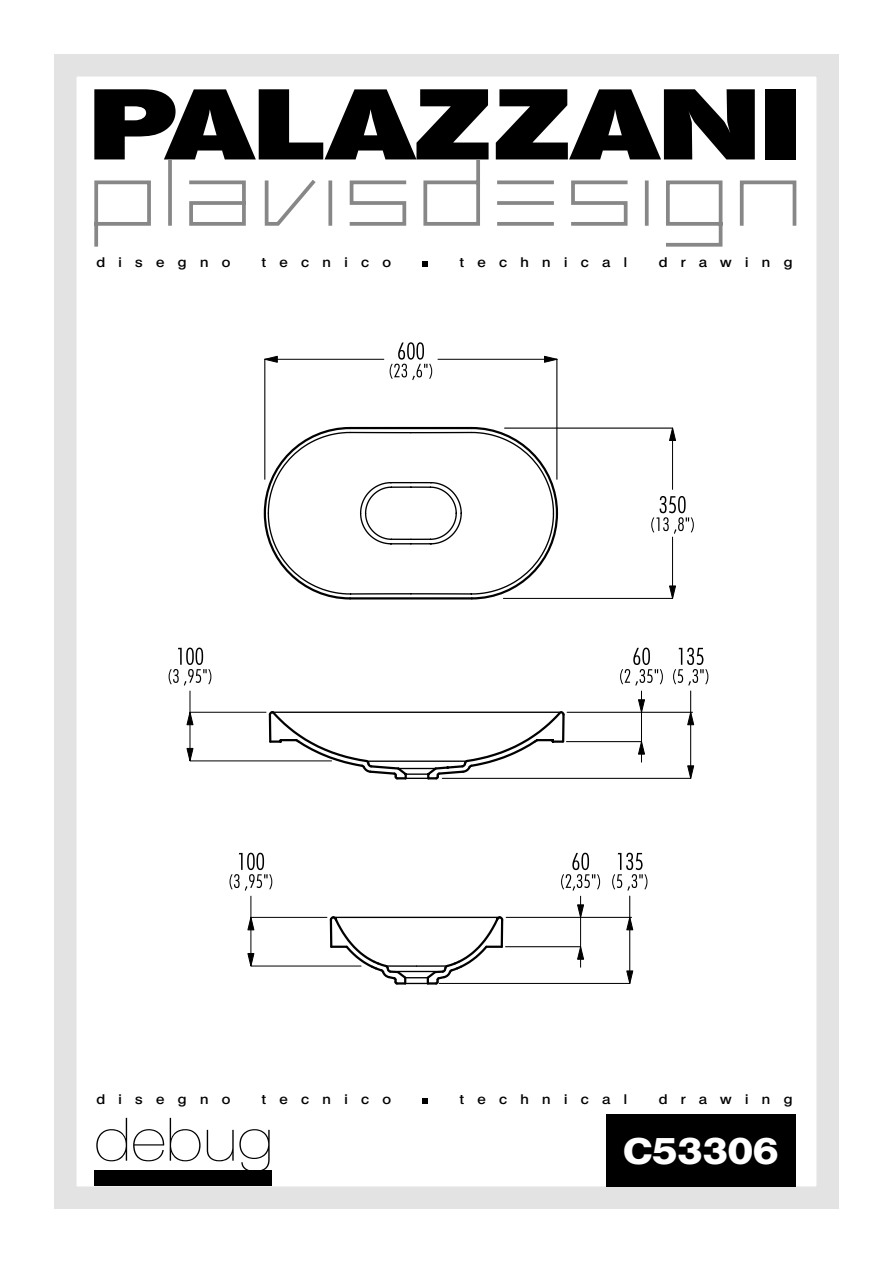
<style>
.page{position:relative;width:893px;height:1263px;background:#fff}
.page>*{position:absolute;margin:0;border:0;box-sizing:border-box;transform-origin:0 0}
.t1{font:200 60px "Helvetica Neue";color:#000;scale:1.15 1}
.t2{font:800 36px "Olympia";color:#fff;scale:1.1 1}
.t3{font:600 13.5px "Olympia";letter-spacing:.9em;color:#000;scale:1.1 1}
</style>
<div class="page">
<div style="left:54px;top:54px;width:785px;height:1155px;border:22px solid #e3e3e3"></div>
<svg style="left:496px;top:89px;width:259px;height:69px"></svg>
<div style="left:765px;top:89px;width:31px;height:70px;background:#000"></div>
<svg style="left:94px;top:89px;width:395px;height:69px"></svg>
<svg style="left:422px;top:261px;width:6px;height:6px"></svg>
<svg style="left:422px;top:1098px;width:6px;height:6px"></svg>
<div style="left:606px;top:1114px;width:190px;height:72px;background:#000"></div>
<div style="left:94px;top:1170px;width:178px;height:16px;background:#000"></div>
<svg style="left:94px;top:158px;width:703px;height:89px"></svg>
<hr style="left:264px;top:359px;width:1px;height:120px;background:#000">
<hr style="left:556px;top:359px;width:1px;height:120px;background:#000">
<hr style="left:505px;top:428px;width:167px;height:1px;background:#000">
<hr style="left:503px;top:598px;width:169px;height:1px;background:#000">
<svg style="left:263px;top:426px;width:296px;height:174px"></svg>
<svg style="left:267px;top:431px;width:288px;height:164px"></svg>
<svg style="left:668px;top:427px;width:8px;height:15px"></svg>
<svg style="left:543px;top:355px;width:15px;height:8px"></svg>
<svg style="left:264px;top:355px;width:14px;height:8px"></svg>
<svg style="left:390px;top:342px;width:42px;height:38px"></svg>
<hr style="left:438px;top:359px;width:119px;height:1px;background:#000">
<hr style="left:265px;top:359px;width:119px;height:1px;background:#000">
<svg style="left:668px;top:585px;width:8px;height:14px"></svg>
<svg style="left:651px;top:496px;width:43px;height:38px"></svg>
<hr style="left:672px;top:428px;width:1px;height:62px;background:#000">
<hr style="left:672px;top:537px;width:1px;height:61px;background:#000">
<hr style="left:442px;top:778px;width:249px;height:1px;background:#000">
<hr style="left:567px;top:712px;width:125px;height:1px;background:#000">
<svg style="left:687px;top:708px;width:8px;height:18px"></svg>
<svg style="left:687px;top:765px;width:8px;height:14px"></svg>
<hr style="left:690px;top:691px;width:1px;height:87px;background:#000">
<hr style="left:566px;top:741px;width:75px;height:1px;background:#000">
<svg style="left:673px;top:648px;width:35px;height:38px"></svg>
<svg style="left:620px;top:648px;width:43px;height:38px"></svg>
<svg style="left:637px;top:741px;width:8px;height:14px"></svg>
<svg style="left:637px;top:699px;width:9px;height:14px"></svg>
<hr style="left:641px;top:691px;width:1px;height:71px;background:#000">
<svg style="left:169px;top:647px;width:42px;height:39px"></svg>
<hr style="left:190px;top:691px;width:1px;height:70px;background:#000">
<hr style="left:190px;top:712px;width:76px;height:1px;background:#000">
<svg style="left:186px;top:708px;width:8px;height:18px"></svg>
<svg style="left:186px;top:747px;width:8px;height:15px"></svg>
<hr style="left:190px;top:760px;width:142px;height:1px;background:#000">
<svg style="left:268px;top:711px;width:298px;height:69px"></svg>
<hr style="left:439px;top:983px;width:191px;height:1px;background:#000">
<hr style="left:506px;top:917px;width:126px;height:1px;background:#000">
<svg style="left:329px;top:916px;width:175px;height:69px"></svg>
<svg style="left:626px;top:913px;width:8px;height:18px"></svg>
<svg style="left:626px;top:970px;width:8px;height:14px"></svg>
<hr style="left:629px;top:896px;width:1px;height:87px;background:#000">
<hr style="left:505px;top:946px;width:76px;height:1px;background:#000">
<svg style="left:612px;top:853px;width:35px;height:38px"></svg>
<svg style="left:561px;top:853px;width:39px;height:38px"></svg>
<svg style="left:229px;top:853px;width:43px;height:38px"></svg>
<svg style="left:576px;top:943px;width:8px;height:17px"></svg>
<svg style="left:576px;top:904px;width:9px;height:17px"></svg>
<hr style="left:580px;top:896px;width:1px;height:71px;background:#000">
<hr style="left:250px;top:896px;width:1px;height:70px;background:#000">
<hr style="left:251px;top:917px;width:76px;height:1px;background:#000">
<svg style="left:247px;top:913px;width:8px;height:18px"></svg>
<svg style="left:247px;top:952px;width:8px;height:15px"></svg>
<hr style="left:251px;top:965px;width:110px;height:1px;background:#000">
<p class="t3" style="left:96px;top:254px;width:123px">disegno</p>
<p class="t3" style="left:262px;top:254px;width:119px">tecnico</p>
<p class="t3" style="left:460px;top:254px;width:154px">technical</p>
<p class="t3" style="left:659px;top:254px;width:123px">drawing</p>
<p class="t3" style="left:96px;top:1091px;width:123px">disegno</p>
<p class="t3" style="left:262px;top:1091px;width:119px">tecnico</p>
<p class="t3" style="left:460px;top:1091px;width:154px">technical</p>
<p class="t3" style="left:659px;top:1091px;width:123px">drawing</p>
<h2 class="t2" style="left:623px;top:1130px;width:142px">C53306</h2>
<h1 class="t1" style="left:94px;top:1105px;width:157px">debug</h1>
</div>
